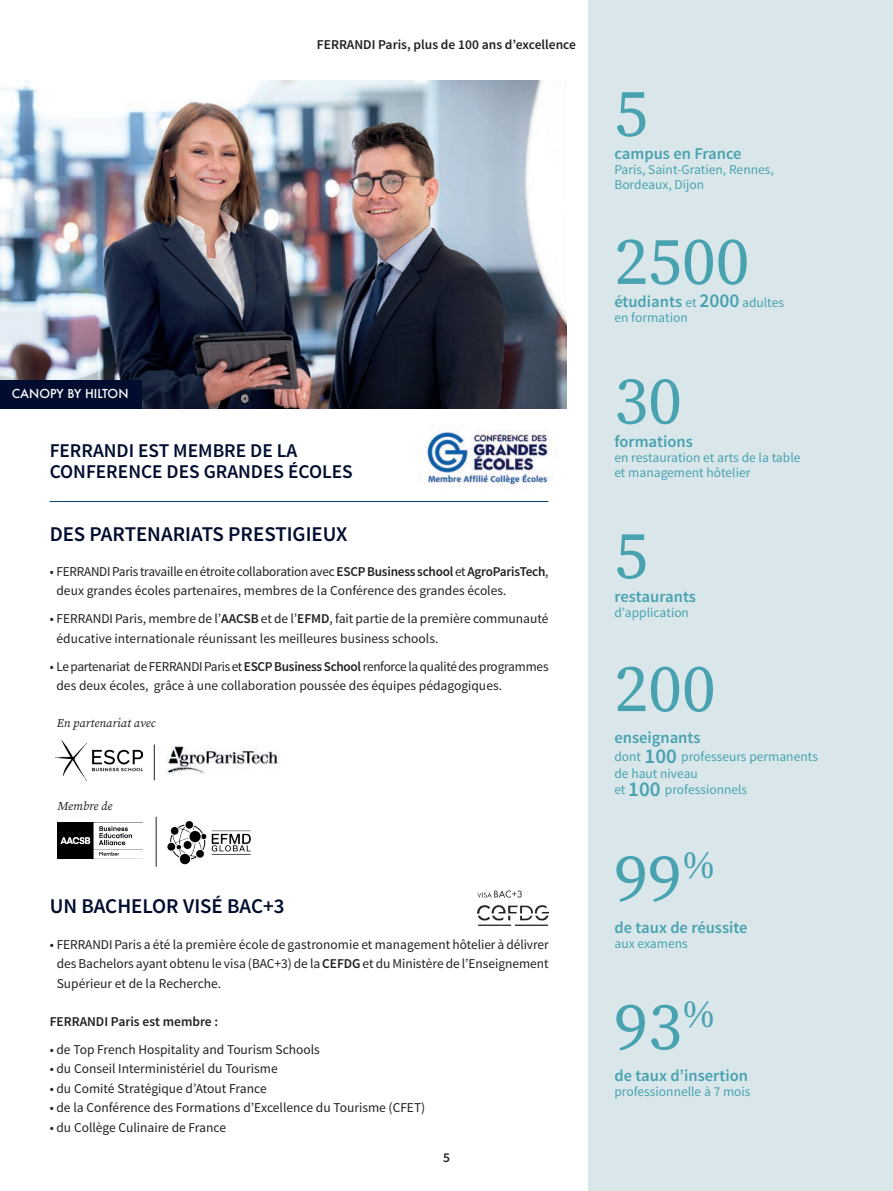
<style>
.page{position:relative;width:893px;height:1191px;background:#fff}
.page>*{position:absolute;margin:0;border:0;box-sizing:border-box;transform-origin:0 0}
.t1{font:67.5px "Source Serif Variable";color:#49a2af}
.t2{font:600 21px "Source Sans Pro";color:#000d2e}
.t3{font:600 19.5px/21px "Source Sans Pro";color:#000d2e}
.t4{font:600 16.5px "Source Sans Pro";color:#49a2af}
.t5{font:13.5px/19.5px "Source Sans Pro";color:#231f20}
.t6{font:13.5px/15px "Source Sans Pro";color:#49a2af}
.t7{font:600 13.5px "Source Sans Pro";color:#231f20}
.t8{font:italic 12px "Source Serif Variable";color:#231f20}
.t9{font:500 12px "Futura";color:#fff}
.s1{font-weight:600}
.s2{font-weight:400;font-size:13.5px}
.s3{font-size:19.5px}
.s4{font-weight:600;font-size:21px}
</style>
<div class="page">
<div style="left:588px;top:0;width:305px;height:1191px;background:#d9e7eb"></div>
<img style="left:0;top:80px;width:567px;height:328px">
<div style="left:0;top:380px;width:142px;height:28px;background:#000d2e"></div>
<img style="left:56px;top:740px;width:86px;height:40px">
<img style="left:58px;top:822px;width:85px;height:36px">
<img style="left:167px;top:821px;width:84px;height:44px">
<hr style="left:156px;top:816px;width:1px;height:50px;background:#231f20">
<img style="left:165px;top:746px;width:115px;height:28px">
<hr style="left:154px;top:744px;width:1px;height:36px;background:#231f20">
<img style="left:478px;top:890px;width:71px;height:35px">
<img style="left:425px;top:426px;width:127px;height:61px">
<hr style="left:50px;top:501px;width:499px;height:1px;background:#0f3f66">
<p class="t9" style="left:12px;top:385px;width:118px">CANOPY BY HILTON</p>
<p class="t7" style="left:317px;top:36px;width:261px">FERRANDI Paris, plus de 100 ans d’excellence</p>
<p class="t3" style="left:50px;top:440px;width:305px">FERRANDI EST MEMBRE DE LA<br>CONFERENCE DES GRANDES ÉCOLES</p>
<p class="t2" style="left:50px;top:521px;width:299px">DES PARTENARIATS PRESTIGIEUX</p>
<p class="t5" style="left:56px;top:561px;width:494px;text-indent:-7px">• FERRANDI Paris travaille en étroite collaboration avec <span class="s1">ESCP Business school</span> et <span class="s1">AgroParisTech</span>, deux grandes écoles partenaires, membres de la Conférence des grandes écoles.</p>
<p class="t5" style="left:56px;top:609px;width:494px;text-indent:-7px">• FERRANDI Paris, membre de l’<span class="s1">AACSB</span> et de l’<span class="s1">EFMD</span>, fait partie de la première communauté éducative internationale réunissant les meilleures business schools.</p>
<p class="t5" style="left:56px;top:656px;width:494px;text-indent:-7px">• Le partenariat de FERRANDI Paris et <span class="s1">ESCP Business School</span> renforce la qualité des programmes des deux écoles, grâce à une collaboration poussée des équipes pédagogiques.</p>
<p class="t8" style="left:57px;top:715px;width:100px">En partenariat avec</p>
<p class="t8" style="left:58px;top:798px;width:56px">Membre de</p>
<p class="t2" style="left:50px;top:893px;width:236px">UN BACHELOR VISÉ BAC+3</p>
<p class="t5" style="left:57px;top:934px;width:493px;text-align:justify;text-indent:-7px">• FERRANDI Paris a été la première école de gastronomie et management hôtelier à délivrer des Bachelors ayant obtenu le visa (BAC+3) de la <span class="s1">CEFDG</span> et du Ministère de l’Enseignement Supérieur et de la Recherche.</p>
<p class="t7" style="left:50px;top:1012px;width:170px">FERRANDI Paris est membre :</p>
<p class="t5" style="left:50px;top:1039px;width:272px">• de Top French Hospitality and Tourism Schools</p>
<p class="t5" style="left:50px;top:1059px;width:230px">• du Conseil Interministériel du Tourisme</p>
<p class="t5" style="left:50px;top:1078px;width:219px">• du Comité Stratégique d’Atout France</p>
<p class="t5" style="left:50px;top:1098px;width:377px">• de la Conférence des Formations d’Excellence du Tourisme (CFET)</p>
<p class="t5" style="left:50px;top:1117px;width:178px">• du Collège Culinaire de France</p>
<p class="t7" style="left:443px;top:1149px;width:8px">5</p>
<p class="t1" style="left:614px;top:68px;width:35px">5</p>
<p class="t4" style="left:614px;top:143px;width:129px">campus en France</p>
<p class="t6" style="left:614px;top:163px;width:161px">Paris, Saint-Gratien, Rennes,<br>Bordeaux, Dijon</p>
<p class="t1" style="left:614px;top:216px;width:136px">2500</p>
<p class="t4" style="left:614px;top:291px;width:171px">étudiants <span class="s2">et</span> <span class="s3">2000</span> <span class="s2">adultes</span></p>
<p class="t6" style="left:614px;top:311px;width:75px">en formation</p>
<p class="t1" style="left:614px;top:356px;width:69px">30</p>
<p class="t4" style="left:614px;top:431px;width:80px">formations</p>
<p class="t6" style="left:614px;top:450px;width:188px">en restauration et arts de la table et management hôtelier</p>
<p class="t1" style="left:614px;top:510px;width:35px">5</p>
<p class="t4" style="left:614px;top:585px;width:83px">restaurants</p>
<p class="t6" style="left:614px;top:605px;width:76px">d’application</p>
<p class="t1" style="left:614px;top:643px;width:103px">200</p>
<p class="t4" style="left:614px;top:727px;width:88px">enseignants</p>
<p class="t6" style="left:614px;top:749px;width:205px">dont <span class="s4">100</span> professeurs permanents</p>
<p class="t6" style="left:614px;top:766px;width:85px">de haut niveau</p>
<p class="t6" style="left:614px;top:782px;width:134px">et <span class="s4">100</span> professionnels</p>
<p class="t1" style="left:614px;top:833px;width:103px">99<sup>%</sup></p>
<p class="t4" style="left:614px;top:916px;width:135px">de taux de réussite</p>
<p class="t6" style="left:614px;top:935px;width:75px">aux examens</p>
<p class="t1" style="left:614px;top:981px;width:103px">93<sup>%</sup></p>
<p class="t4" style="left:614px;top:1065px;width:135px">de taux d’insertion</p>
<p class="t6" style="left:614px;top:1084px;width:138px">professionnelle à 7 mois</p>
</div>
